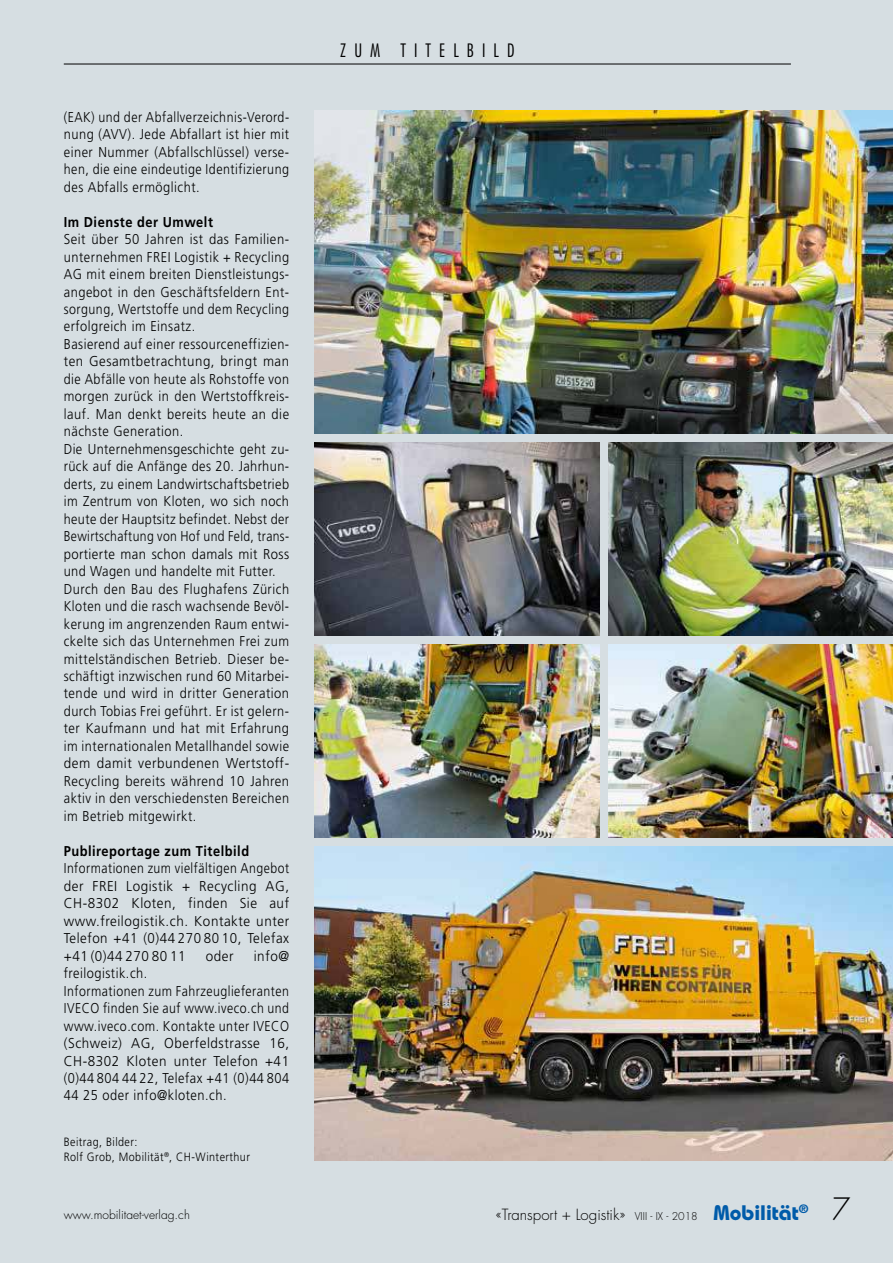
<style>
.page{position:relative;width:893px;height:1263px;background:#d6dee2}
.page>*{position:absolute;margin:0;border:0;box-sizing:border-box;transform-origin:0 0}
.t1{font:300 condensed 18px "Futura";letter-spacing:.45em;color:#000}
.t2{font:300 15px "Futura";color:#000}
.t3{font:300 14.25px/17.4px "Frutiger";letter-spacing:.04em;color:#000;scale:.92 1}
.t4{font:300 14.25px/17.4px "Frutiger";letter-spacing:.04em;color:#000;scale:.9 1}
.t5{font:300 14.25px/17.4px "Frutiger";letter-spacing:.04em;color:#000;text-align:justify;scale:.86 1}
.t6{font:300 14.25px/17.5px "Frutiger";letter-spacing:.04em;color:#000;text-align:justify;scale:.87 1}
.t7{font:700 14.25px "Frutiger";letter-spacing:.04em;color:#000;scale:.9 1}
.t8{font:300 14.25px "Frutiger";letter-spacing:.04em;color:#000;scale:.94 1}
.t9{font:300 12px/15px "Frutiger";letter-spacing:.04em;color:#000;scale:.9 1}
.t10{font:300 12px "Futura";color:#000}
.s1{font-size:10.5px}
.s2{font-family:"Bauhaus";font-weight:700;font-size:21px;color:#005ba9}
.s3{font-size:30px}
</style>
<div class="page">
<img style="left:315px;top:111px;width:578px;height:323px">
<img style="left:315px;top:846px;width:578px;height:315px">
<img style="left:315px;top:442px;width:285px;height:194px">
<img style="left:315px;top:644px;width:285px;height:194px">
<img style="left:608px;top:442px;width:285px;height:194px">
<img style="left:608px;top:644px;width:285px;height:194px">
<hr style="left:64px;top:64px;width:727px;height:1px;background:#000">
<p class="t6" style="left:64px;top:108px;width:261px">(EAK) und der Abfallverzeichnis-Verord&shy;nung (AVV). Jede Abfallart ist hier mit einer Nummer (Abfallschlüssel) verse&shy;hen, die eine eindeutige Identifizierung des Abfalls ermöglicht.</p>
<p class="t7" style="left:64px;top:216px;width:167px">Im Dienste der Umwelt</p>
<p class="t3" style="left:64px;top:231px;width:246px">Seit über 50 Jahren ist das Familien&shy;unternehmen FREI Logistik + Recycling AG mit einem breiten Dienstleistungs&shy;angebot in den Geschäftsfeldern Ent&shy;sorgung, Wertstoffe und dem Recycling erfolgreich im Einsatz.<br>Basierend auf einer ressourceneffizien&shy;ten Gesamtbetrachtung, bringt man die Abfälle von heute als Rohstoffe von morgen zurück in den Wertstoffkreis&shy;lauf. Man denkt bereits heute an die nächste Generation.<br>Die Unternehmensgeschichte geht zu&shy;rück auf die Anfänge des 20. Jahrhun&shy;derts, zu einem Landwirtschaftsbetrieb im Zentrum von Kloten, wo sich noch heute der Hauptsitz befindet. Nebst der Bewirtschaftung von Hof und Feld, trans&shy;portierte man schon damals mit Ross und Wagen und handelte mit Futter.<br>Durch den Bau des Flughafens Zürich Kloten und die rasch wachsende Bevöl&shy;kerung im angrenzenden Raum entwi&shy;ckelte sich das Unternehmen Frei zum mittelständischen Betrieb. Dieser be&shy;schäftigt inzwischen rund 60 Mitarbei&shy;tende und wird in dritter Generation durch Tobias Frei geführt. Er ist gelern&shy;ter Kaufmann und hat mit Erfahrung im internationalen Metallhandel sowie dem damit verbundenen Wertstoff-Recycling bereits während 10 Jahren aktiv in den verschiedensten Bereichen im Betrieb mitgewirkt.</p>
<p class="t7" style="left:64px;top:845px;width:207px">Publireportage zum Titelbild</p>
<p class="t5" style="left:64px;top:860px;width:264px">Informationen zum vielfältigen Angebot der FREI Logistik + Recycling AG, CH-8302 Kloten, finden Sie auf www.freilogistik.ch. Kontakte unter Telefon +41 (0)44 270 80 10, Telefax +41 (0)44 270 80 11</p>
<p class="t8" style="left:206px;top:949px;width:31px">oder</p>
<p class="t8" style="left:254px;top:949px;width:39px">info@</p>
<p class="t4" style="left:64px;top:965px;width:252px">freilogistik.ch.<br>Informationen zum Fahrzeuglieferanten IVECO finden Sie auf www.iveco.ch und www.iveco.com. Kontakte unter IVECO (Schweiz) AG, Oberfeldstrasse 16, CH-8302 Kloten unter Telefon +41 (0)44 804 44 22, Telefax +41 (0)44 804<br>44 25 oder info@kloten.ch.</p>
<p class="t9" style="left:64px;top:1134px;width:208px">Beitrag, Bilder:<br>Rolf Grob, Mobilität<sup>®</sup>, CH-Winterthur</p>
<p class="t1" style="left:340px;top:43px;width:176px">ZUM TITELBILD</p>
<p class="t10" style="left:64px;top:1209px;width:128px">www.mobilitaet-verlag.ch</p>
<p class="t2" style="left:496px;top:1208px;width:356px">«Transport + Logistik» <span class="s1">VIII - IX - 2018</span> <span class="s2">Mobilität</span><sup>®</sup> <span class="s3">7</span></p>
</div>
